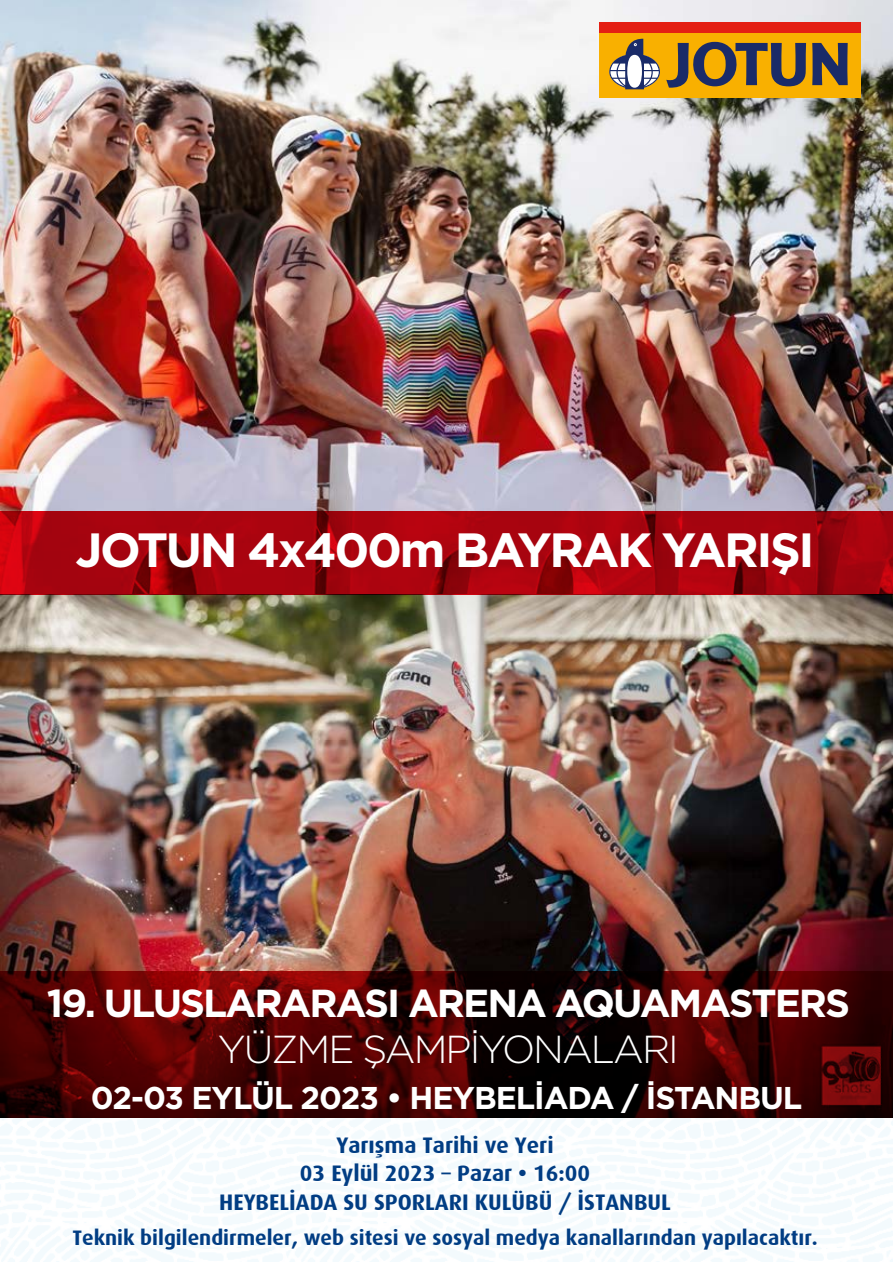
<style>
.page{position:relative;width:893px;height:1263px;background:#fff}
.page>*{position:absolute;margin:0;border:0;box-sizing:border-box;transform-origin:0 0}
.t1{font:700 48px "Gotham";letter-spacing:-.05em;color:#fff}
.t2{font:700 39px "Gotham";letter-spacing:-.05em;color:#fff}
.t3{font:300 39px "Gotham";letter-spacing:-.05em;color:#fff}
.t4{font:700 31.5px "Gotham";letter-spacing:-.035em;color:#fff}
.t5{font:700 22.5px/28.5px "Dax";color:#023e84;text-align:center}
.t6{font:700 21px "Dax";color:#023e84}
</style>
<div class="page">
<img style="left:0;top:0;width:893px;height:971px">
<svg style="left:0;top:971px;width:893px;height:147px;background:#3f0202"></svg>
<svg style="left:0;top:511px;width:893px;height:84px;background:#a4030d"></svg>
<div style="left:599px;top:32px;width:261px;height:66px;background:#f9b000"></div>
<div style="left:599px;top:22px;width:261px;height:10px;background:#e41f13"></div>
<svg style="left:812px;top:43px;width:36px;height:42px"></svg>
<svg style="left:666px;top:42px;width:140px;height:46px"></svg>
<svg style="left:609px;top:39px;width:51px;height:50px"></svg>
<h1 class="t1" style="left:76px;top:518px;width:740px">JOTUN 4x400m BAYRAK YARIŞI</h1>
<h2 class="t2" style="left:47px;top:977px;width:805px">19. ULUSLARARASI ARENA AQUAMASTERS</h2>
<h2 class="t3" style="left:218px;top:1025px;width:462px">YÜZME ŞAMPİYONALARI</h2>
<h3 class="t4" style="left:91px;top:1077px;width:713px">02-03 EYLÜL 2023 • HEYBELİADA / İSTANBUL</h3>
<p class="t5" style="left:219px;top:1131px;width:453px">Yarışma Tarihi ve Yeri<br>03 Eylül 2023 – Pazar • 16:00<br>HEYBELİADA SU SPORLARI KULÜBÜ / İSTANBUL</p>
<p class="t6" style="left:72px;top:1225px;width:747px">Teknik bilgilendirmeler, web sitesi ve sosyal medya kanallarından yapılacaktır.</p>
</div>
